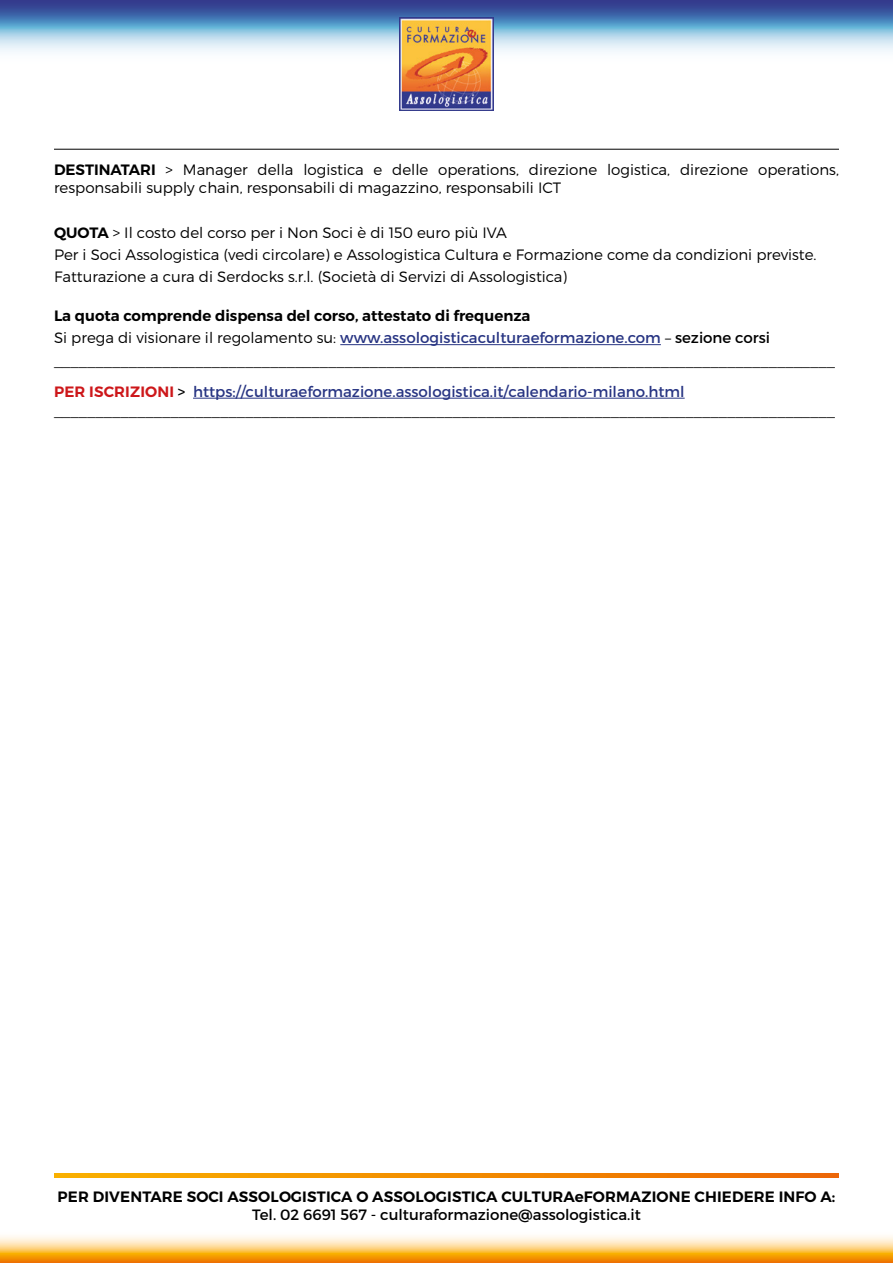
<style>
.page{position:relative;width:893px;height:1263px;background:#fff}
.page>*{position:absolute;margin:0;border:0;box-sizing:border-box;transform-origin:0 0}
.t1{font:300 15px/18px "Montserrat";color:#000}
.t2{font:15px "Montserrat";color:#283583}
.t3{font:600 15px "Montserrat";letter-spacing:.01em;color:#000}
.t4{font:15px "Montserrat";color:#000}
.s1{font-weight:600}
.s2{font-weight:300;color:#000}
.s3{color:#000}
.s4{font-weight:600;color:#cd171a}
</style>
<div class="page">
<svg style="left:0;top:0;width:893px;height:69px"></svg>
<svg style="left:0;top:1236px;width:893px;height:27px;background:#fac268"></svg>
<svg style="left:54px;top:1174px;width:785px;height:4px;background:#f28c00"></svg>
<img style="left:400px;top:17px;width:93px;height:94px">
<hr style="left:54px;top:149px;width:785px;height:1px;background:#000">
<hr style="left:340px;top:344px;width:321px;height:1px;background:#283583">
<hr style="left:193px;top:398px;width:492px;height:1px;background:#283583">
<p class="t1" style="left:54px;top:161px;width:786px"><span class="s1">DESTINATARI</span> &gt; Manager della logistica e delle operations, direzione logistica, direzione operations, responsabili supply chain, responsabili di magazzino, responsabili ICT</p>
<p class="t1" style="left:54px;top:223px;width:454px"><span class="s1">QUOTA</span> &gt; Il costo del corso per i Non Soci è di 150 euro più IVA</p>
<p class="t1" style="left:54px;top:246px;width:764px">Per i Soci Assologistica (vedi circolare) e Assologistica Cultura e Formazione come da condizioni previste.</p>
<p class="t1" style="left:54px;top:268px;width:515px">Fatturazione a cura di Serdocks s.r.l. (Società di Servizi di Assologistica)</p>
<p class="t3" style="left:54px;top:306px;width:478px">La quota comprende dispensa del corso, attestato di frequenza</p>
<p class="t2" style="left:54px;top:329px;width:717px"><span class="s2">Si prega di visionare il regolamento su:</span> www.assologisticaculturaeformazione.com <span class="s2">–</span> <span class="s3">sezione corsi</span></p>
<p class="t1" style="left:54px;top:351px;width:783px">______________________________________________________________________________________________</p>
<p class="t2" style="left:54px;top:382px;width:632px"><span class="s4">PER ISCRIZIONI</span> <span class="s3">&gt;</span> https://culturaeformazione.assologistica.it/calendario-milano.html</p>
<p class="t1" style="left:54px;top:400px;width:783px">______________________________________________________________________________________________</p>
<p class="t3" style="left:58px;top:1187px;width:779px">PER DIVENTARE SOCI ASSOLOGISTICA O ASSOLOGISTICA CULTURAeFORMAZIONE CHIEDERE INFO A:</p>
<p class="t4" style="left:252px;top:1205px;width:390px">Tel. 02 6691 567 - culturaformazione@assologistica.it</p>
</div>
